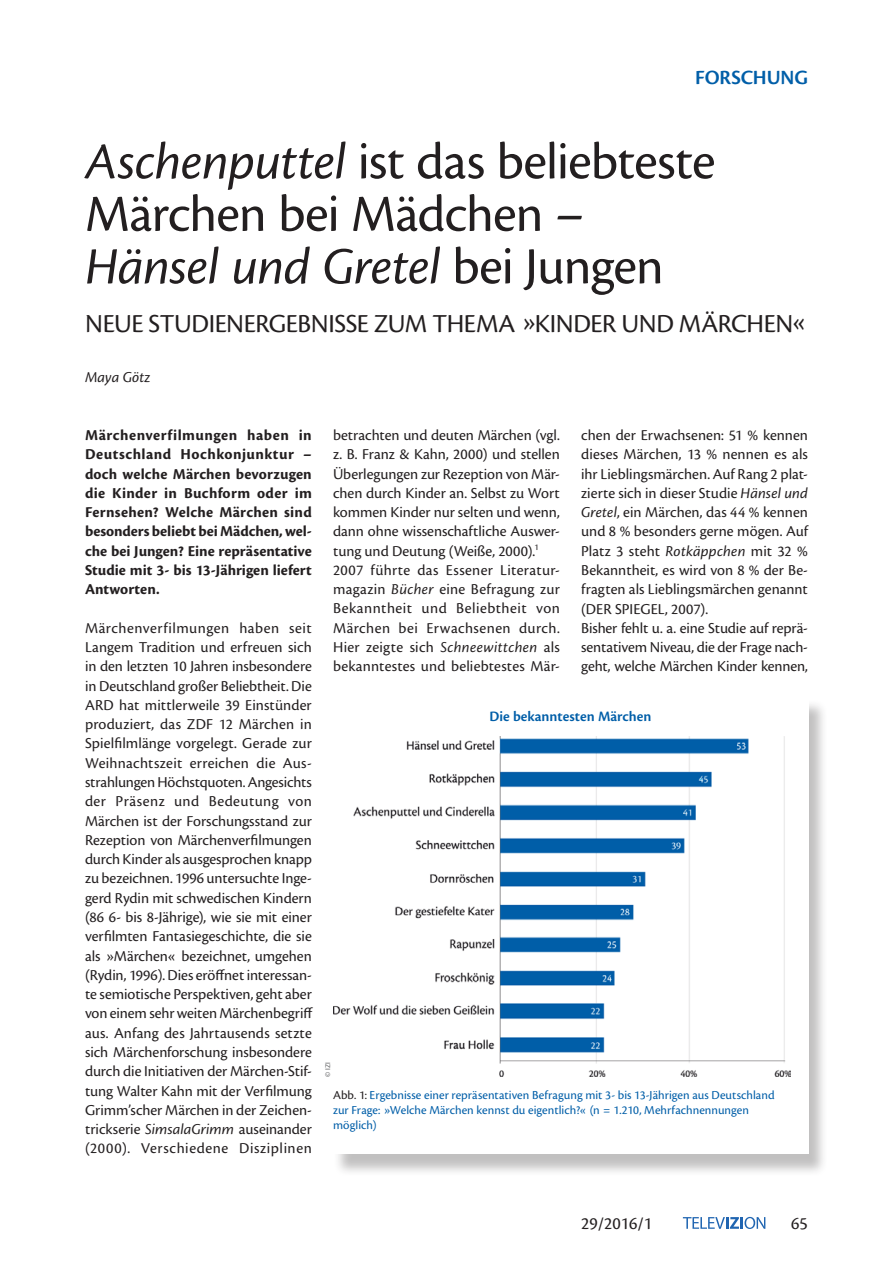
<style>
.page{position:relative;width:893px;height:1263px;background:#fff}
.page>*{position:absolute;margin:0;border:0;box-sizing:border-box;transform-origin:0 0}
.t1{font:54px/52.5px "Cronos Pro";letter-spacing:-.015em;color:#231f20}
.t2{font:27px "Cronos Pro";letter-spacing:-.015em;color:#231f20}
.t3{font:600 21px "Cronos Pro";letter-spacing:-.005em;color:#005ea8}
.t4{font:18px "Cronos Pro";color:#231f20}
.t5{font:15.75px/19.4px "Cronos Pro";color:#231f20}
.t6{font:700 15.75px/19.4px "Cronos Pro";color:#231f20;text-align:justify}
.t7{font:italic 15.75px "Cronos Pro";color:#231f20}
.t8{font:600 15px "Cronos Pro";color:#005ea8}
.t9{font:12.75px/15.3px "Cronos Pro";letter-spacing:.005em;color:#005ea8}
.t10{font:7.5px "Cronos Pro";color:#57585a}
.s1{font-style:italic}
.s2{color:#231f20}
</style>
<div class="page">
<svg style="left:683px;top:1217px;width:82px;height:12px"></svg>
<div style="left:334px;top:700px;width:494px;height:477px;background:#231f20;opacity:.28"></div>
<div style="left:333px;top:695px;width:476px;height:459px;background:#fff"></div>
<img style="left:333px;top:737px;width:458px;height:339px">
<h3 class="t3" style="left:695px;top:65px;width:114px">FORSCHUNG</h3>
<h1 class="t1" style="left:85px;top:135px;width:632px"><span class="s1">Aschenputtel</span> ist das beliebteste<br>Märchen bei Mädchen –<br><span class="s1">Hänsel und Gretel</span> bei Jungen</h1>
<h2 class="t2" style="left:85px;top:308px;width:724px">NEUE STUDIENERGEBNISSE ZUM THEMA »KINDER UND MÄRCHEN«</h2>
<p class="t7" style="left:85px;top:368px;width:67px">Maya Götz</p>
<p class="t6" style="left:85px;top:426px;width:228px">Märchenverfilmungen haben in Deutschland Hochkonjunktur – doch welche Märchen bevorzugen die Kinder in Buchform oder im Fernsehen? Welche Märchen sind besonders beliebt bei Mädchen, wel&shy;che bei Jungen? Eine repräsentative Studie mit 3- bis 13-Jährigen liefert Antworten.</p>
<p class="t5" style="left:85px;top:618px;width:229px;text-align:justify">Märchenverfilmungen haben seit Langem Tradition und erfreuen sich in den letzten 10 Jahren insbesondere in Deutschland großer Beliebtheit. Die ARD hat mittlerweile 39 Einstünder produziert, das ZDF 12 Märchen in Spielfilmlänge vorgelegt. Gerade zur Weihnachtszeit erreichen die Aus&shy;strahlungen Höchstquoten. Angesichts der Präsenz und Bedeutung von Märchen ist der Forschungsstand zur Rezeption von Märchenverfilmungen durch Kinder als ausgesprochen knapp zu bezeichnen. 1996 untersuchte Inge&shy;gerd Rydin mit schwedischen Kindern (86 6- bis 8-Jährige), wie sie mit einer verfilmten Fantasiegeschichte, die sie als »Märchen« bezeichnet, umgehen (Rydin, 1996). Dies eröffnet interessan&shy;te semiotische Perspektiven, geht aber von einem sehr weiten Märchenbegriff aus. Anfang des Jahrtausends setzte sich Märchenforschung insbesondere durch die Initiativen der Märchen-Stif&shy;tung Walter Kahn mit der Verfilmung Grimm’scher Märchen in der Zeichen&shy;trickserie <span class="s1">SimsalaGrimm</span> auseinander (2000). Verschiedene Disziplinen</p>
<p class="t5" style="left:333px;top:426px;width:228px">betrachten und deuten Märchen (vgl. z. B. Franz &amp; Kahn, 2000) und stellen Überlegungen zur Rezeption von Mär&shy;chen durch Kinder an. Selbst zu Wort kommen Kinder nur selten und wenn, dann ohne wissenschaftliche Auswer&shy;tung und Deutung (Weiße, 2000).<sup>1<br></sup>2007 führte das Essener Literatur&shy;magazin <span class="s1">Bücher</span> eine Befragung zur Bekanntheit und Beliebtheit von Märchen bei Erwachsenen durch.<br>Hier zeigte sich <span class="s1">Schneewittchen</span> als bekanntestes und beliebtestes Mär-</p>
<p class="t5" style="left:581px;top:425px;width:228px">chen der Erwachsenen: 51 % kennen dieses Märchen, 13 % nennen es als ihr Lieblingsmärchen. Auf Rang 2 plat&shy;zierte sich in dieser Studie <span class="s1">Hänsel und Gretel</span>, ein Märchen, das 44 % kennen und 8 % besonders gerne mögen. Auf Platz 3 steht <span class="s1">Rotkäppchen</span> mit 32 % Bekanntheit, es wird von 8 % der Be&shy;fragten als Lieblingsmärchen genannt (DER SPIEGEL, 2007).<br>Bisher fehlt u. a. eine Studie auf reprä&shy;sentativem Niveau, die der Frage nach&shy;geht, welche Märchen Kinder kennen,</p>
<p class="t10" style="left:324px;top:1077px;width:16px;rotate:-90deg">© IZI</p>
<p class="t8" style="left:489px;top:707px;width:164px">Die bekanntesten Märchen</p>
<p class="t9" style="left:333px;top:1087px;width:443px"><span class="s2">Abb. 1:</span> Ergebnisse einer repräsentativen Befragung mit 3- bis 13-Jährigen aus Deutschland zur Frage: »Welche Märchen kennst du eigentlich?« (n = 1.210, Mehrfachnennungen möglich)</p>
<p class="t4" style="left:581px;top:1213px;width:73px">29/2016/1</p>
<p class="t4" style="left:791px;top:1213px;width:18px">65</p>
</div>
